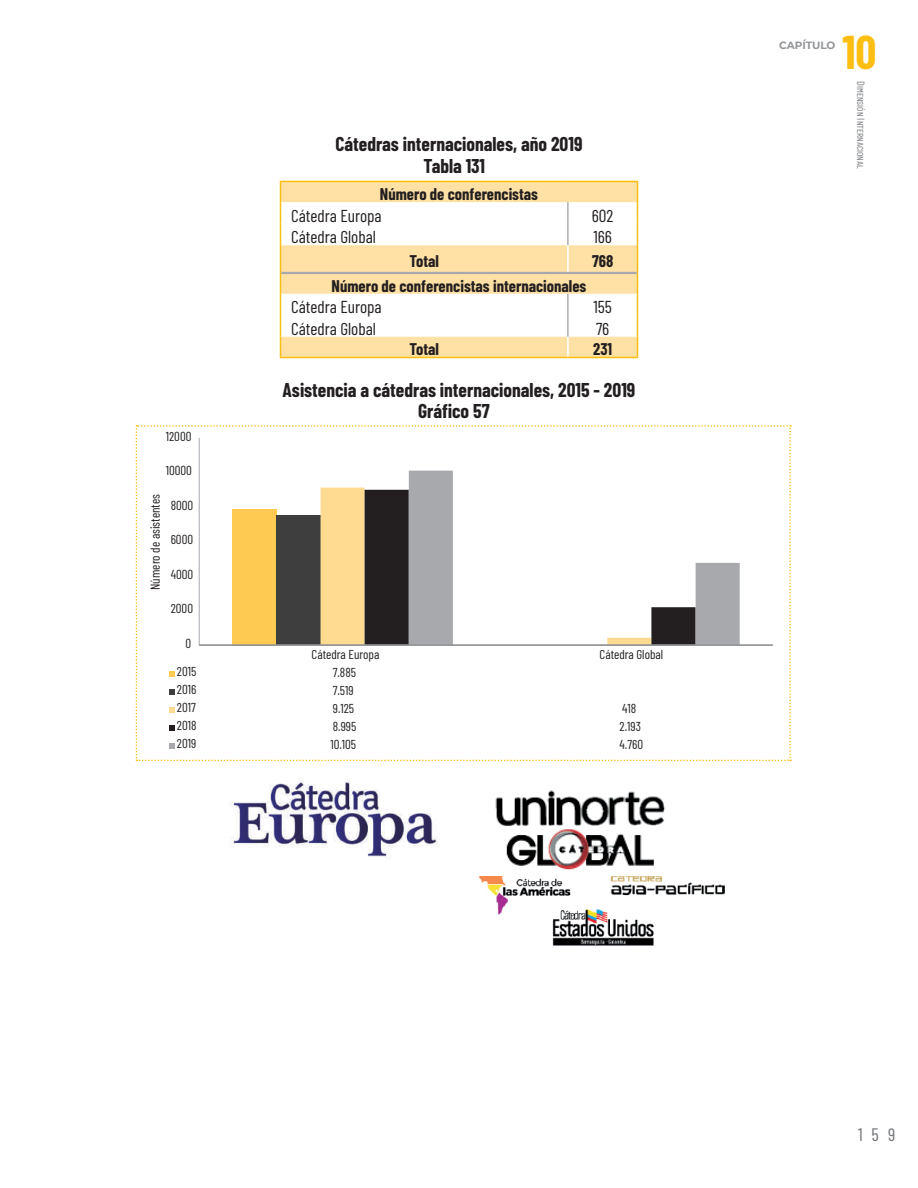
<style>
.page{position:relative;width:918px;height:1188px;background:#fff}
.page>*{position:absolute;margin:0;border:0;box-sizing:border-box;transform-origin:0 0}
.t1{font:700 46.2px "Barlow Condensed";color:#fdbe12}
.t2{font:700 19.5px "Barlow Condensed";color:#231f20}
.t3{font:18px "Barlow Condensed";color:#727477}
.t4{font:17.25px "Barlow Condensed";color:#231f20}
.t5{font:700 16.5px "Barlow Condensed";color:#231f20}
.t6{font:12.9px "Barlow Condensed";color:#231f20}
.t7{font:10.5px "Barlow Condensed";color:#808285}
.t8{font:700 10.5px "Montserrat";letter-spacing:-.01em;color:#939598}
</style>
<div class="page">
<img style="left:610px;top:876px;width:115px;height:20px">
<img style="left:479px;top:876px;width:92px;height:39px">
<img style="left:551px;top:908px;width:103px;height:38px">
<svg style="left:281px;top:182px;width:356px;height:175px"></svg>
<svg style="left:567px;top:202px;width:1px;height:43px"></svg>
<svg style="left:567px;top:294px;width:1px;height:43px"></svg>
<hr style="left:567px;top:245px;width:2px;height:27px;background:#fff">
<hr style="left:567px;top:337px;width:2px;height:20px;background:#fff">
<hr style="left:280px;top:181px;width:288px;height:1px;background:#fdbe12">
<hr style="left:568px;top:181px;width:70px;height:1px;background:#fdbe12">
<hr style="left:280px;top:357px;width:288px;height:1px;background:#fdbe12">
<hr style="left:568px;top:357px;width:70px;height:1px;background:#fdbe12">
<svg style="left:280px;top:182px;width:1px;height:175px"></svg>
<svg style="left:637px;top:182px;width:1px;height:175px"></svg>
<hr style="left:281px;top:272px;width:287px;height:2px;background:#a8a9ad">
<hr style="left:568px;top:272px;width:69px;height:2px;background:#a8a9ad">
<img style="left:230px;top:781px;width:207px;height:77px">
<img style="left:495px;top:790px;width:170px;height:80px">
<svg style="left:136px;top:425px;width:655px;height:336px"></svg>
<h2 class="t2" style="left:335px;top:130px;width:249px">Cátedras internacionales, año 2019</h2>
<p class="t5" style="left:380px;top:182px;width:160px">Número de conferencistas</p>
<h3 class="t4" style="left:291px;top:203px;width:92px">Cátedra Europa</h3>
<h3 class="t4" style="left:592px;top:203px;width:23px">602</h3>
<h3 class="t4" style="left:291px;top:225px;width:86px">Cátedra Global</h3>
<h3 class="t4" style="left:593px;top:225px;width:20px">166</h3>
<p class="t5" style="left:409px;top:250px;width:31px">Total</p>
<p class="t5" style="left:592px;top:250px;width:23px">768</p>
<p class="t5" style="left:332px;top:274px;width:256px">Número de conferencistas internacionales</p>
<h3 class="t4" style="left:291px;top:295px;width:92px">Cátedra Europa</h3>
<h3 class="t4" style="left:593px;top:295px;width:20px">155</h3>
<h3 class="t4" style="left:291px;top:316px;width:86px">Cátedra Global</h3>
<h3 class="t4" style="left:596px;top:316px;width:15px">76</h3>
<p class="t5" style="left:409px;top:338px;width:31px">Total</p>
<p class="t5" style="left:593px;top:338px;width:20px">231</p>
<h2 class="t2" style="left:283px;top:376px;width:354px">Asistencia a cátedras internacionales, 2015 - 2019</h2>
<h2 class="t2" style="left:424px;top:152px;width:63px">Tabla 131</h2>
<p class="t6" style="left:166px;top:427px;width:27px">12000</p>
<p class="t6" style="left:166px;top:461px;width:28px">10000</p>
<p class="t6" style="left:146px;top:590px;width:98px;rotate:-90deg">Número de asistentes</p>
<p class="t6" style="left:171px;top:496px;width:24px">8000</p>
<p class="t6" style="left:171px;top:530px;width:24px">6000</p>
<p class="t6" style="left:171px;top:565px;width:24px">4000</p>
<p class="t6" style="left:171px;top:599px;width:24px">2000</p>
<p class="t6" style="left:185px;top:634px;width:7px">0</p>
<h2 class="t2" style="left:418px;top:397px;width:73px">Gráfico 57</h2>
<p class="t6" style="left:312px;top:645px;width:69px">Cátedra Europa</p>
<p class="t6" style="left:600px;top:645px;width:65px">Cátedra Global</p>
<p class="t6" style="left:177px;top:663px;width:21px">2015</p>
<p class="t6" style="left:333px;top:663px;width:25px">7.885</p>
<p class="t6" style="left:177px;top:681px;width:21px">2016</p>
<p class="t6" style="left:333px;top:681px;width:22px">7.519</p>
<p class="t6" style="left:177px;top:699px;width:20px">2017</p>
<p class="t6" style="left:333px;top:699px;width:23px">9.125</p>
<p class="t6" style="left:622px;top:699px;width:16px">418</p>
<p class="t6" style="left:177px;top:717px;width:21px">2018</p>
<p class="t6" style="left:333px;top:717px;width:25px">8.995</p>
<p class="t6" style="left:620px;top:717px;width:23px">2.193</p>
<p class="t6" style="left:177px;top:734px;width:21px">2019</p>
<p class="t6" style="left:330px;top:735px;width:27px">10.105</p>
<p class="t6" style="left:620px;top:735px;width:25px">4.760</p>
<p class="t8" style="left:779px;top:38px;width:58px">CAPÍTULO</p>
<h1 class="t1" style="left:843px;top:20px;width:36px">10</h1>
<p class="t7" style="left:868px;top:81px;width:89px;rotate:90deg">Dimensión Internacional</p>
<h3 class="t3" style="left:858px;top:1121px;width:39px">159</h3>
</div>
